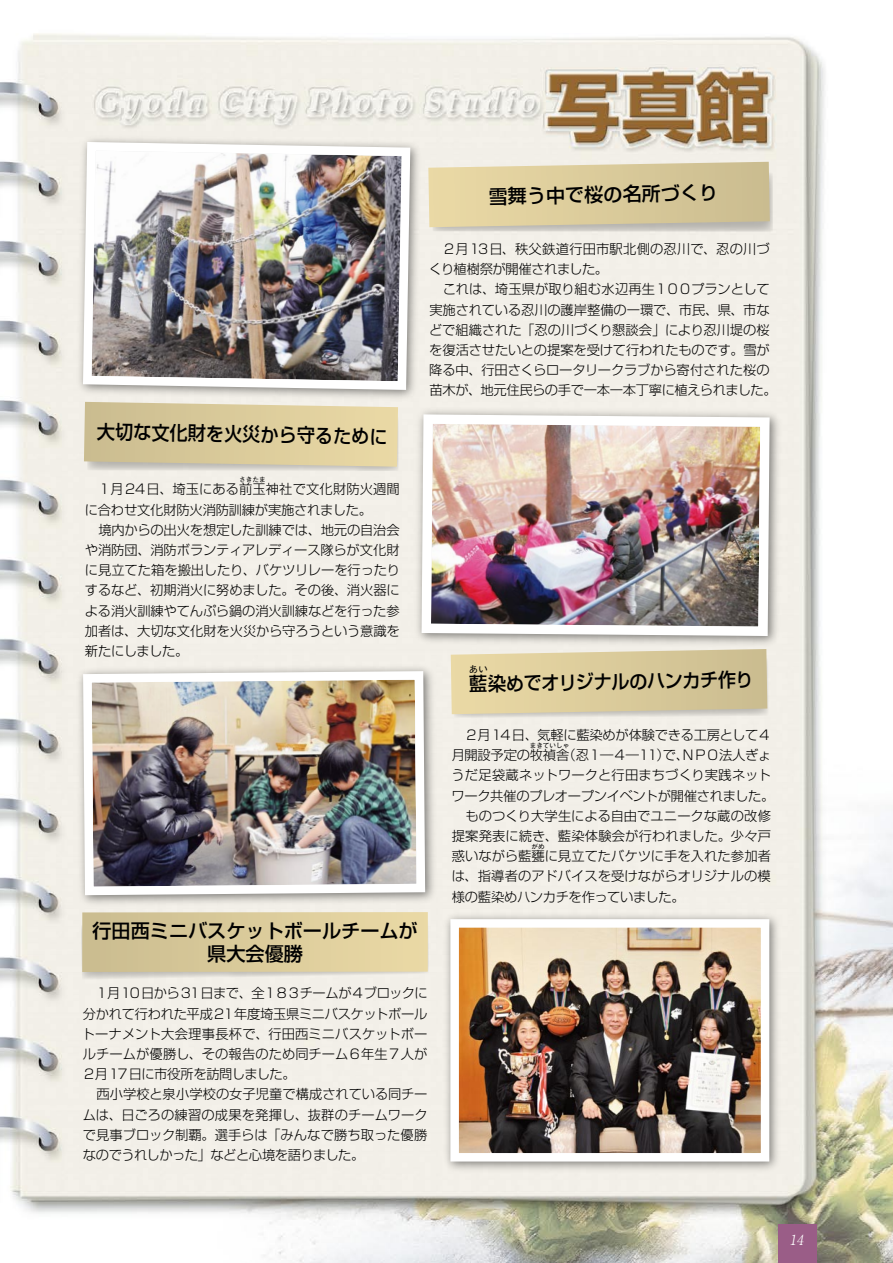
<style>
.page{position:relative;width:893px;height:1263px;background:#fff}
.page>*{position:absolute;margin:0;border:0;box-sizing:border-box;transform-origin:0 0}
.t1{font:500 19.2px/23.4px "Shin Go Pro";color:#000;text-align:center}
.t2{font:500 19.2px "Shin Go Pro";color:#000;scale:.95 1}
.t3{font:italic 300 13.8px "Ryumin Pro";color:#fff}
.t4{font:300 13.35px/20.2px "Shin Go Pro";letter-spacing:-.01em;color:#000}
.t5{font:300 13.35px "Shin Go Pro";letter-spacing:.01em;color:#000}
.t6{font:300 13.35px "Shin Go Pro";letter-spacing:-.05em;color:#000}
.t7{font:300 6.6px "Shin Go Pro";color:#000}
</style>
<div class="page">
<img style="left:0;top:33px;width:893px;height:1230px">
<div style="left:778px;top:1225px;width:38px;height:38px;background:#9a5d87"></div>
<div style="left:75px;top:663px;width:363px;height:244px;background:#000;opacity:.5"></div>
<img style="left:79px;top:33px;width:350px;height:1230px">
<div style="left:75px;top:134px;width:348px;height:268px;background:#000;opacity:.5"></div>
<img style="left:79px;top:138px;width:336px;height:256px">
<svg style="left:84px;top:402px;width:315px;height:69px;background:#dacca2"></svg>
<div style="left:414px;top:406px;width:369px;height:242px;background:#000;opacity:.5"></div>
<img style="left:417px;top:410px;width:357px;height:231px">
<div style="left:432px;top:172px;width:341px;height:60px;background:#cdcac4"></div>
<svg style="left:428px;top:162px;width:342px;height:65px;background:#dacb9f"></svg>
<svg style="left:81px;top:919px;width:348px;height:61px;background:#e2dfd9"></svg>
<div style="left:82px;top:912px;width:346px;height:60px;background:linear-gradient(to right,#cabc90,#ebd9a5)"></div>
<div style="left:442px;top:911px;width:340px;height:264px;background:#000;opacity:.5"></div>
<img style="left:446px;top:915px;width:328px;height:251px">
<svg style="left:451px;top:649px;width:318px;height:69px;background:#dbcda3"></svg>
<h1 class="t1" style="left:488px;top:182px;width:231px;rotate:-1deg">雪舞う中で桜の名所づくり</h1>
<h1 class="t2" style="left:97px;top:416px;width:308px;rotate:1deg">大切な文化財を火災から守るために</h1>
<p class="t7" style="left:239px;top:474px;width:28px">さきたま</p>
<p class="t4" style="left:85px;top:498px;width:317px">に合わせ文化財防火消防訓練が実施されました。<br>　境内からの出火を想定した訓練では、地元の自治会や消防団、消防ボランティアレディース隊らが文化財に見立てた箱を搬出したり、バケツリレーを行ったりするなど、初期消火に努めました。その後、消火器による消火訓練やてんぷら鍋の消火訓練などを行った参加者は、大切な文化財を火災から守ろうという意識を新たにしました。</p>
<p class="t5" style="left:85px;top:478px;width:316px">　１月24日、埼玉にある前玉神社で文化財防火週間</p>
<p class="t4" style="left:429px;top:237px;width:349px">　２月13日、秩父鉄道行田市駅北側の忍川で、忍の川づくり植樹祭が開催されました。<br>　これは、埼玉県が取り組む水辺再生１００プランとして実施されている忍川の護岸整備の一環で、市民、県、市などで組織された「忍の川づくり懇談会」により忍川堤の桜を復活させたいとの提案を受けて行われたものです。雪が降る中、行田さくらロータリークラブから寄付された桜の苗木が、地元住民らの手で一本一本丁寧に植えられました。</p>
<h1 class="t2" style="left:469px;top:668px;width:301px;rotate:-1deg">藍染めでオリジナルのハンカチ作り</h1>
<p class="t4" style="left:452px;top:723px;width:321px">　２月14日、気軽に藍染めが体験できる工房として４月開設予定の牧禎舎</p>
<p class="t7" style="left:530px;top:740px;width:41px">まきていしゃ</p>
<p class="t6" style="left:563px;top:744px;width:210px">（忍１―４―11 で） ＮＰＯ法人ぎょ</p>
<p class="t4" style="left:452px;top:743px;width:324px;text-indent:224px">、<br>うだ足袋蔵ネットワークと行田まちづくり実践ネットワーク共催のプレオープンイベントが開催されました。　ものつくり大学生による自由でユニークな蔵の改修提案発表に続き、藍染体験会が行われました。少々戸惑いながら藍甕に見立てたバケツに手を入れた参加者</p>
<p class="t7" style="left:532px;top:841px;width:15px">がめ</p>
<p class="t4" style="left:452px;top:864px;width:321px">は、指導者のアドバイスを受けながらオリジナルの模様の藍染めハンカチを作っていました。</p>
<h1 class="t1" style="left:92px;top:916px;width:327px">行田西ミニバスケットボールチームが県大会優勝</h1>
<p class="t4" style="left:82px;top:981px;width:347px">　１月10日から31日まで、全１８３チームが４ブロックに分かれて行われた平成21年度埼玉県ミニバスケットボールトーナメント大会理事長杯で、行田西ミニバスケットボールチームが優勝し、その報告のため同チーム６年生７人が<br>２月17日に市役所を訪問しました。<br>　西小学校と泉小学校の女子児童で構成されている同チームは、日ごろの練習の成果を発揮し、抜群のチームワークで見事ブロック制覇。選手らは「みんなで勝ち取った優勝なのでうれしかった」などと心境を語りました。</p>
<p class="t3" style="left:789px;top:1229px;width:19px">14</p>
</div>
